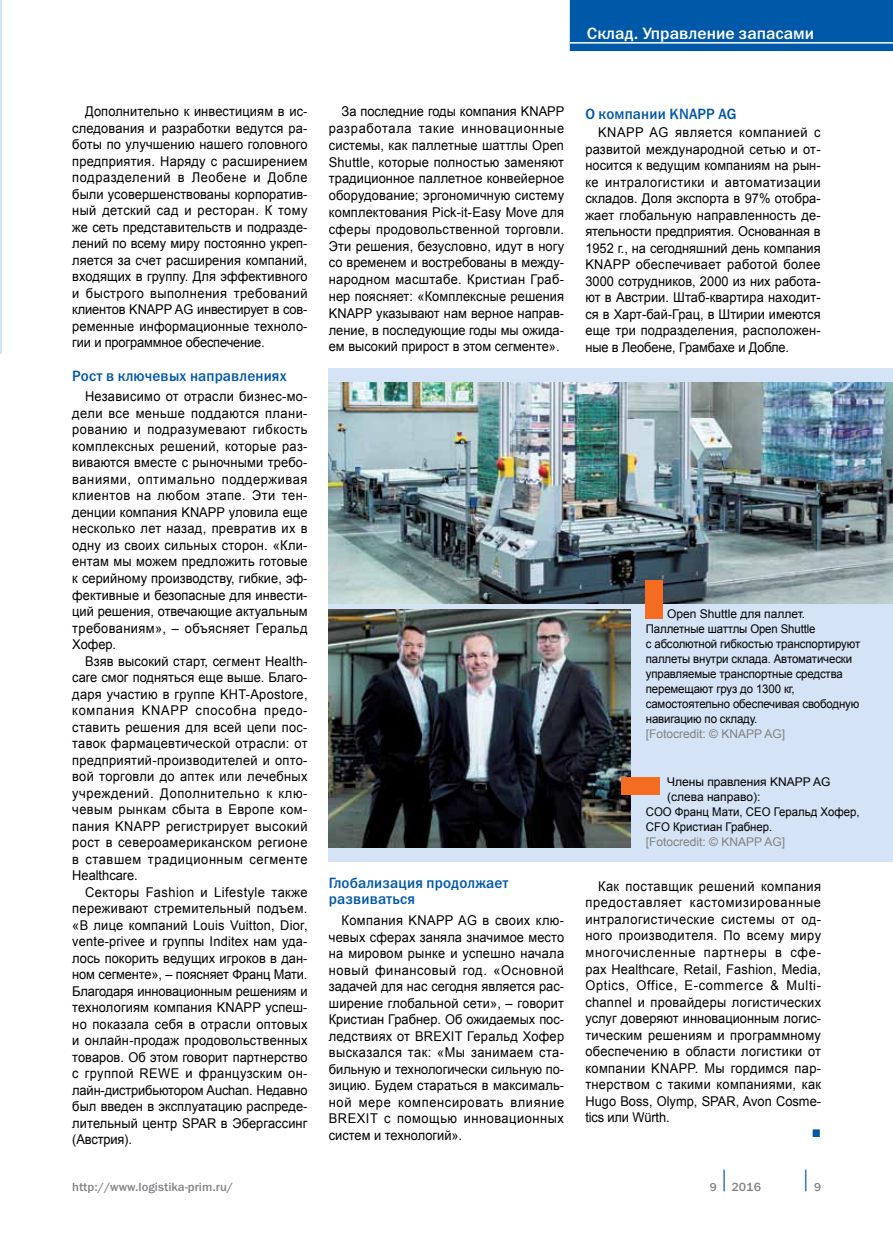
<style>
.page{position:relative;width:893px;height:1234px;background:#fff}
.page>*{position:absolute;margin:0;border:0;box-sizing:border-box;transform-origin:0 0}
.t1{font:18px "Times New Roman";color:#0058a9;scale:.75 1}
.t2{font:16.5px "Franklin Gothic Medium C";color:#fff}
.t3{font:15px/16.2px "Franklin Gothic Medium C";letter-spacing:.01em;color:#0058a9;scale:.95 1}
.t4{font:13.5px/16.5px "Arial";letter-spacing:.005em;color:#000;text-align:justify;scale:.95 1}
.t5{font:13.05px "Wingdings";color:#0058a9;scale:.95 1}
.t6{font:12px/15px "Arial";letter-spacing:-.01em;color:#000}
.t7{font:12px "Arial";letter-spacing:-.01em;color:#000;scale:.95 1}
.t8{font:12px "Arial";color:#808285}
.t9{font:12px "Franklin Gothic Medium C";color:#808285}
.s1{font-family:"Franklin Gothic";font-weight:500}
</style>
<div class="page">
<div style="left:570px;top:0;width:323px;height:51px;background:#0058a9"></div>
<hr style="left:570px;top:42px;width:323px;height:2px;background:#fff">
<hr style="left:0;top:0;width:1px;height:353px;background:#d4e3f5">
<div style="left:329px;top:368px;width:564px;height:494px;background:#d4e3f5"></div>
<img style="left:329px;top:609px;width:302px;height:238px">
<img style="left:329px;top:382px;width:564px;height:221px">
<div style="left:646px;top:580px;width:17px;height:38px;background:#f36c21"></div>
<div style="left:621px;top:777px;width:39px;height:17px;background:#f36c21"></div>
<p class="t2" style="left:587px;top:24px;width:229px">Склад. Управление запасами</p>
<p class="t4" style="left:72px;top:103px;width:249px;text-indent:13px">Дополнительно к инвестициям в ис&shy;следования и разработки ведутся ра&shy;боты по улучшению нашего головного предприятия. Наряду с расширением подразделений в Леобене и Добле были усовершенствованы корпоратив&shy;ный детский сад и ресторан. К тому же сеть представительств и подразде&shy;лений по всему миру постоянно укреп&shy;ляется за счет расширения компаний, входящих в группу. Для эффективного и быстрого выполнения требований клиентов KNAPP AG инвестирует в сов&shy;ременные информационные техноло&shy;гии и программное обеспечение.</p>
<p class="t3" style="left:72px;top:367px;width:227px">Рост в ключевых направлениях</p>
<p class="t4" style="left:72px;top:388px;width:249px;text-indent:13px">Независимо от отрасли бизнес-мо&shy;дели все меньше поддаются плани&shy;рованию и подразумевают гибкость комплексных решений, которые раз&shy;виваются вместе с рыночными требо&shy;ваниями, оптимально поддерживая клиентов на любом этапе. Эти тен&shy;денции компания KNAPP уловила еще несколько лет назад, превратив их в одну из своих сильных сторон. «Кли&shy;ентам мы можем предложить готовые к серийному производству, гибкие, эф&shy;фективные и безопасные для инвести&shy;ций решения, отвечающие актуальным требованиям», – объясняет Геральд Хофер.</p>
<p class="t4" style="left:72px;top:652px;width:249px;text-indent:13px">Взяв высокий старт, сегмент Health&shy;care смог подняться еще выше. Благо&shy;даря участию в группе KHT-Apostore, компания KNAPP способна предо&shy;ставить решения для всей цепи пос&shy;тавок фармацевтической отрасли: от предприятий-производителей и опто&shy;вой торговли до аптек или лечебных учреждений. Дополнительно к клю&shy;чевым рынкам сбыта в Европе ком&shy;пания KNAPP регистрирует высокий рост в североамериканском регионе в ставшем традиционным сегменте Healthcare.</p>
<p class="t4" style="left:72px;top:883px;width:249px;text-indent:13px">Секторы Fashion и Lifestyle также переживают стремительный подъем. «В лице компаний Louis Vuitton, Dior, vente-privee и группы Inditex нам уда&shy;лось покорить ведущих игроков в дан&shy;ном сегменте», – поясняет Франц Мати.<br>Благодаря инновационным решениям и технологиям компания KNAPP успеш&shy;но показала себя в отрасли оптовых и онлайн-продаж продовольственных товаров. Об этом говорит партнерство с группой REWE и французским он&shy;лайн-дистрибьютором Auchan. Недавно был введен в эксплуатацию распреде&shy;лительный центр SPAR в Эбергассинг (Австрия).</p>
<p class="t9" style="left:72px;top:1180px;width:162px">http://www.logistika-prim.ru/</p>
<p class="t4" style="left:329px;top:103px;width:249px;text-indent:13px">За последние годы компания KNAPP разработала такие инновационные системы, как паллетные шаттлы Open Shuttle, которые полностью заменяют традиционное паллетное конвейерное оборудование; эргономичную систему комплектования Pick-it-Easy Move для сферы продовольственной торговли.<br>Эти решения, безусловно, идут в ногу со временем и востребованы в между&shy;народном масштабе. Кристиан Граб&shy;нер поясняет: «Комплексные решения KNAPP указывают нам верное направ&shy;ление, в последующие годы мы ожида&shy;ем высокий прирост в этом сегменте».</p>
<p class="t3" style="left:585px;top:105px;width:159px">О компании KNAPP AG</p>
<p class="t4" style="left:585px;top:124px;width:249px;text-indent:13px">KNAPP AG является компанией с развитой международной сетью и от&shy;носится к ведущим компаниям на рын&shy;ке интралогистики и автоматизации складов. Доля экспорта в 97% отобра&shy;жает глобальную направленность де&shy;ятельности предприятия. Основанная в 1952 г., на сегодняшний день компания KNAPP обеспечивает работой более 3000 сотрудников, 2000 из них работа&shy;ют в Австрии. Штаб-квартира находит&shy;ся в Харт-бай-Грац, в Штирии имеются еще три подразделения, расположен&shy;ные в Леобене, Грамбахе и Добле.</p>
<p class="t3" style="left:329px;top:874px;width:191px">Глобализация продолжает развиваться</p>
<p class="t4" style="left:329px;top:912px;width:249px;text-indent:13px">Компания KNAPP AG в своих клю&shy;чевых сферах заняла значимое место на мировом рынке и успешно начала новый финансовый год. «Основной задачей для нас сегодня является рас&shy;ширение глобальной сети», – говорит Кристиан Грабнер. Об ожидаемых пос&shy;ледствиях от BREXIT Геральд Хофер высказался так: «Мы занимаем ста&shy;бильную и технологически сильную по&shy;зицию. Будем стараться в максималь&shy;ной мере компенсировать влияние BREXIT с помощью инновационных систем и технологий».</p>
<p class="t6" style="left:646px;top:606px;width:216px;text-indent:21px">Open Shuttle для паллет.<br>Паллетные шаттлы Open Shuttle<br>с абсолютной гибкостью транспортируют паллеты внутри склада. Автоматически управляемые транспортные средства перемещают груз до 1300 кг, самостоятельно обеспечивая свободную навигацию по складу.</p>
<p class="t8" style="left:646px;top:726px;width:141px">[Fotocredit: © KNAPP AG]</p>
<p class="t6" style="left:667px;top:774px;width:165px">Члены правления KNAPP AG</p>
<p class="t6" style="left:667px;top:789px;width:95px">(слева направо):</p>
<p class="t7" style="left:646px;top:804px;width:227px">COO Франц Мати, CEO Геральд Хофер,</p>
<p class="t7" style="left:646px;top:819px;width:135px">CFO Кристиан Грабнер.</p>
<p class="t8" style="left:646px;top:834px;width:141px">[Fotocredit: © KNAPP AG]</p>
<p class="t4" style="left:585px;top:877px;width:250px;text-indent:13px">Как поставщик решений компания предоставляет кастомизированные интралогистические системы от од&shy;ного производителя. По всему миру многочисленные партнеры в сфе&shy;рах Healthcare, Retail, Fashion, Media, Оptics, Office, E-commerce &amp; Multi&shy;channel и провайдеры логистических услуг доверяют инновационным логис&shy;тическим решениям и программному обеспечению в области логистики от компании KNAPP. Мы гордимся пар&shy;тнерством с такими компаниями, как Hugo Boss, Olymp, SPAR, Avon Cosme&shy;tics или Würth.</p>
<p class="t5" style="left:812px;top:1126px;width:11px">■</p>
<p class="t9" style="left:710px;top:1180px;width:53px"><span class="s1">9</span> <sup>│</sup> 2016</p>
<h1 class="t1" style="left:801px;top:1167px;width:28px">│ <sub>9</sub></h1>
</div>
